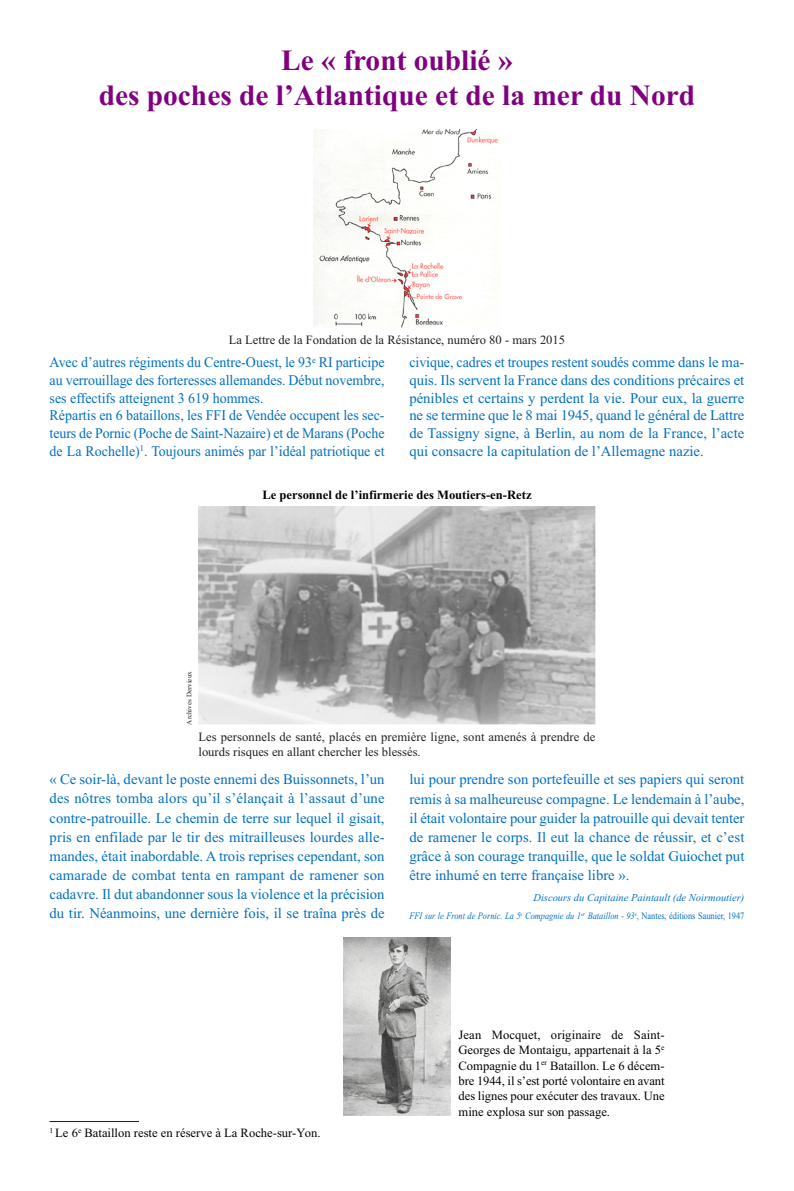
<style>
.page{position:relative;width:794px;height:1191px;background:#fff}
.page>*{position:absolute;margin:0;border:0;box-sizing:border-box;transform-origin:0 0}
.t1{font:700 29.4px "Times New Roman";color:#800080}
.t2{font:14.7px/19.1px "Times New Roman";color:#0070c0;text-align:justify}
.t3{font:14.7px/17.6px "Times New Roman";color:#0070c0;text-align:justify;scale:.95 1}
.t4{font:12.6px/15.1px "Times New Roman";color:#000;text-align:justify}
.t5{font:12.6px/15.1px "Times New Roman";color:#231f20}
.t6{font:700 12.6px "Times New Roman";color:#000}
.t7{font:italic 10.5px "Times New Roman";color:#0070c0}
.t8{font:italic 9.8px "Times New Roman";color:#0070c0;scale:.85 1}
.t9{font:7px "Times New Roman";color:#231f20}
.s1{font-style:normal}
</style>
<div class="page">
<img style="left:314px;top:129px;width:186px;height:198px">
<img style="left:198px;top:506px;width:397px;height:218px">
<hr style="left:50px;top:1121px;width:89px;height:1px;background:#231f20">
<img style="left:343px;top:937px;width:107px;height:178px">
<p class="t1" style="left:281px;top:42px;width:233px">Le « front oublié »</p>
<p class="t1" style="left:99px;top:78px;width:598px">des poches de l’Atlantique et de la mer du Nord</p>
<p class="t5" style="left:229px;top:333px;width:338px">La Lettre de la Fondation de la Résistance, numéro 80 - mars 2015</p>
<p class="t3" style="left:50px;top:355px;width:354px">Avec d’autres régiments du Centre-Ouest, le 93<sup>e</sup> RI participe au verrouillage des forteresses allemandes. Début novembre, ses effectifs atteignent 3 619 hommes.</p>
<p class="t3" style="left:50px;top:408px;width:354px">Répartis en 6 bataillons, les FFI de Vendée occupent les sec&shy;teurs de Pornic (Poche de Saint-Nazaire) et de Marans (Poche de La Rochelle)<sup>1</sup>. Toujours animés par l’idéal patriotique et</p>
<p class="t3" style="left:409px;top:355px;width:354px">civique, cadres et troupes restent soudés comme dans le ma&shy;quis. Ils servent la France dans des conditions précaires et pénibles et certains y perdent la vie. Pour eux, la guerre ne se termine que le 8 mai 1945, quand le général de Lattre de Tassigny signe, à Berlin, au nom de la France, l’acte qui consacre la capitulation de l’Allemagne nazie.</p>
<p class="t9" style="left:187px;top:724px;width:55px;rotate:-90deg">Archives Dervieux</p>
<p class="t6" style="left:262px;top:488px;width:271px">Le personnel de l’infirmerie des Moutiers-en-Retz</p>
<p class="t5" style="left:198px;top:730px;width:398px">Les personnels de santé, placés en première ligne, sont amenés à prendre de lourds risques en allant chercher les blessés.</p>
<p class="t2" style="left:50px;top:771px;width:336px">« Ce soir-là, devant le poste ennemi des Buissonnets, l’un des nôtres tomba alors qu’il s’élançait à l’assaut d’une contre-patrouille. Le chemin de terre sur lequel il gisait, pris en enfilade par le tir des mitrailleuses lourdes alle&shy;mandes, était inabordable. A trois reprises cependant, son camarade de combat tenta en rampant de ramener son</p>
<p class="t2" style="left:50px;top:886px;width:336px">cadavre. Il dut abandonner sous la violence et la précision du tir. Néanmoins, une dernière fois, il se traîna près de</p>
<p class="t2" style="left:409px;top:771px;width:336px">lui pour prendre son portefeuille et ses papiers qui seront remis à sa malheureuse compagne. Le lendemain à l’aube, il était volontaire pour guider la patrouille qui devait tenter de ramener le corps. Il eut la chance de réussir, et c’est grâce à son courage tranquille, que le soldat Guiochet put être inhumé en terre française libre ».</p>
<p class="t7" style="left:533px;top:894px;width:212px">Discours du Capitaine Paintault (de Noirmoutier)</p>
<p class="t8" style="left:409px;top:912px;width:395px">FFI sur le Front de Pornic. La 5<sup>e</sup> Compagnie du 1<sup>er</sup> Bataillon - 93<sup>e</sup><span class="s1">, Nantes, éditions Saunier, 1947</span></p>
<p class="t4" style="left:50px;top:1126px;width:272px"><sup>1</sup> Le 6<sup>e</sup> Bataillon reste en réserve à La Roche-sur-Yon.</p>
<p class="t4" style="left:458px;top:1028px;width:208px">Jean Mocquet, originaire de Saint-Georges de Montaigu, appartenait à la 5<sup>e </sup>Compagnie du 1<sup>er</sup> Bataillon. Le 6 décem&shy;bre 1944, il s’est porté volontaire en avant des lignes pour exécuter des travaux. Une</p>
<p class="t4" style="left:458px;top:1105px;width:153px">mine explosa sur son passage.</p>
</div>
